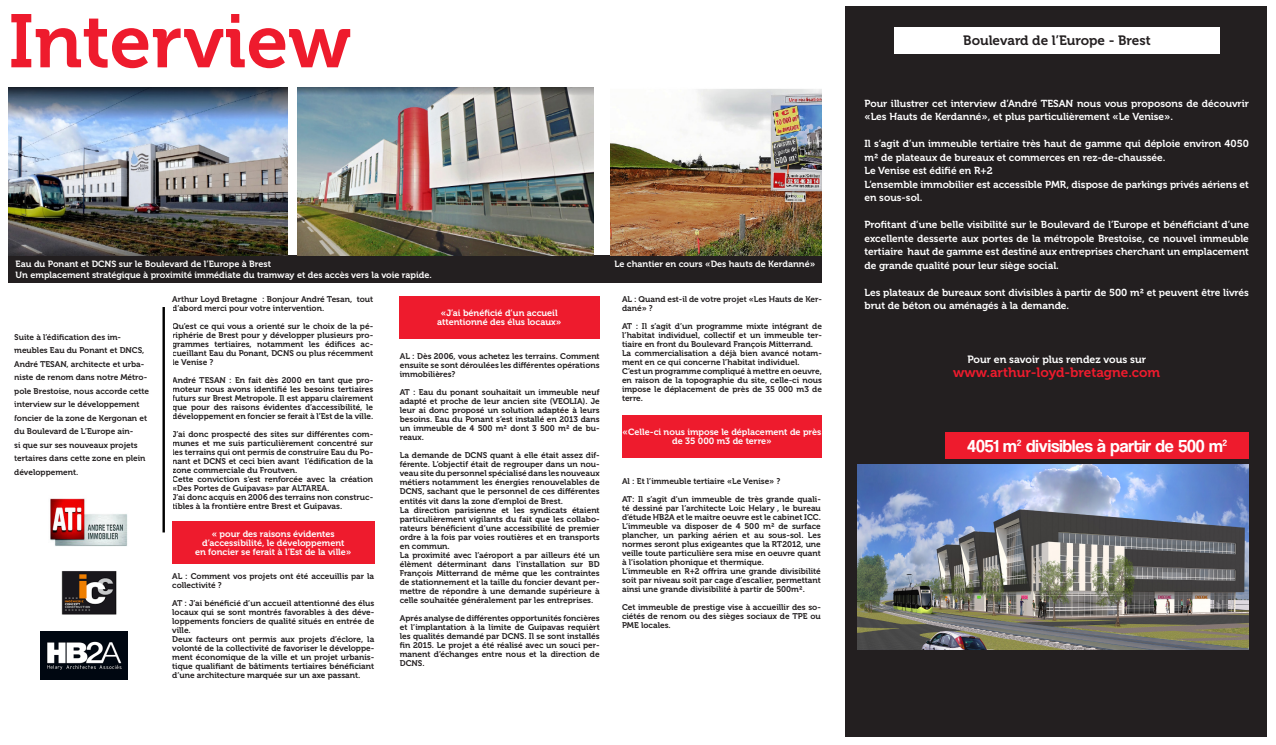
<style>
.page{position:relative;width:1276px;height:745px;background:#fff}
.page>*{position:absolute;margin:0;border:0;box-sizing:border-box;transform-origin:0 0}
.t1{font:75px "Museo 700";color:#ee1b2d}
.t2{font:18px "Coolvetica Rg";color:#fff}
.t3{font:13.5px "Museo 700";color:#ee1b2d}
.t4{font:13.5px "Museo 700";color:#231f20}
.t5{font:10.5px "Museo 700";color:#fff}
.t6{font:10.12px/13.5px "Museo 700";color:#fff}
.t7{font:9px/9px "Museo 700";color:#fff;text-align:center}
.t8{font:8.25px/9px "Museo 700";color:#231f20;text-align:justify}
</style>
<div class="page">
<div style="left:9px;top:255px;width:813px;height:28px;background:#231f20"></div>
<div style="left:845px;top:6px;width:421px;height:730px;background:#231f20"></div>
<img style="left:162px;top:307px;width:3px;height:226px">
<div style="left:894px;top:27px;width:325px;height:27px;background:#fff"></div>
<div style="left:172px;top:521px;width:202px;height:42px;background:#ee1b2d"></div>
<img style="left:857px;top:464px;width:392px;height:184px">
<div style="left:946px;top:432px;width:303px;height:26px;background:#ee1b2d"></div>
<div style="left:399px;top:296px;width:201px;height:42px;background:#ee1b2d"></div>
<div style="left:622px;top:415px;width:200px;height:42px;background:#ee1b2d"></div>
<img style="left:61px;top:571px;width:56px;height:44px">
<img style="left:40px;top:631px;width:88px;height:48px">
<img style="left:50px;top:498px;width:78px;height:48px">
<img style="left:9px;top:87px;width:278px;height:168px">
<img style="left:298px;top:87px;width:295px;height:168px">
<img style="left:610px;top:89px;width:212px;height:166px">
<p class="t1" style="left:9px;top:0;width:344px">Interview</p>
<p class="t7" style="left:16px;top:259px;width:257px">Eau du Ponant et DCNS sur le Boulevard de l’Europe à Brest</p>
<p class="t7" style="left:614px;top:259px;width:202px">Le chantier en cours «Des hauts de Kerdanné»</p>
<p class="t7" style="left:16px;top:270px;width:417px">Un emplacement stratégique à proximité immédiate du tramway et des accès vers la voie rapide.</p>
<p class="t8" style="left:14px;top:330px;width:136px;line-height:13.5px;text-align:left">Suite à l’édification des im&shy;meubles Eau du Ponant et DNCS,<br>André TESAN, architecte et urba&shy;niste de renom dans notre Métro&shy;pole Brestoise, nous accorde cette interview sur le développement foncier de la zone de Kergonan et du Boulevard de L’Europe ain-<br>si que sur ses nouveaux projets tertaires dans cette zone en plein développement.</p>
<p class="t8" style="left:172px;top:294px;width:202px">Arthur Loyd Bretagne : Bonjour André Tesan, tout d’abord merci pour votre intervention.</p>
<p class="t8" style="left:172px;top:321px;width:202px">Qu’est ce qui vous a orienté sur le choix de la pé&shy;riphérie de Brest pour y développer plusieurs pro&shy;grammes tertiaires, notamment les édifices ac&shy;cueillant Eau du Ponant, DCNS ou plus récemment le Venise ?</p>
<p class="t8" style="left:172px;top:375px;width:202px">André TESAN : En fait dès 2000 en tant que pro&shy;moteur nous avons identifié les besoins tertiaires futurs sur Brest Metropole. Il est apparu clairement que pour des raisons évidentes d’accessibilité, le développement en foncier se ferait à l’Est de la ville.</p>
<p class="t8" style="left:172px;top:429px;width:202px">J’ai donc prospecté des sites sur différentes com&shy;munes et me suis particulièrement concentré sur les terrains qui ont permis de construire Eau du Po&shy;nant et DCNS et ceci bien avant l’édification de la zone commerciale du Froutven.</p>
<p class="t8" style="left:172px;top:474px;width:202px">Cette conviction s’est renforcée avec la création «Des Portes de Guipavas» par ALTAREA.</p>
<p class="t8" style="left:172px;top:492px;width:202px">J’ai donc acquis en 2006 des terrains non construc&shy;tibles à la frontière entre Brest et Guipavas.</p>
<p class="t7" style="left:212px;top:529px;width:125px">« pour des raisons évidentes</p>
<p class="t7" style="left:202px;top:538px;width:144px">d’accessibilité, le développement</p>
<p class="t7" style="left:195px;top:547px;width:158px">en foncier se ferait à l’Est de la ville»</p>
<p class="t8" style="left:172px;top:571px;width:203px">AL : Comment vos projets ont été acceuillis par la collectivité ?</p>
<p class="t8" style="left:172px;top:598px;width:203px">AT : J’ai bénéficié d’un accueil attentionné des élus locaux qui se sont montrés favorables à des déve&shy;loppements fonciers de qualité situés en entrée de ville.</p>
<p class="t8" style="left:172px;top:634px;width:203px">Deux facteurs ont permis aux projets d’éclore, la volonté de la collectivité de favoriser le développe&shy;ment économique de la ville et un projet urbanis&shy;tique qualifiant de bâtiments tertiaires bénéficiant d’une architecture marquée sur un axe passant.</p>
<p class="t7" style="left:441px;top:308px;width:118px">«J’ai bénéficié d’un accueil</p>
<p class="t7" style="left:437px;top:317px;width:126px">attentionné des élus locaux»</p>
<p class="t8" style="left:400px;top:352px;width:201px">AL : Dès 2006, vous achetez les terrains. Comment ensuite se sont déroulées les différentes opérations immobilières?</p>
<p class="t8" style="left:400px;top:388px;width:201px">AT : Eau du ponant souhaitait un immeuble neuf adapté et proche de leur ancien site (VEOLIA). Je leur ai donc proposé un solution adaptée à leurs besoins. Eau du Ponant s’est installé en 2013 dans un immeuble de 4 500 m² dont 3 500 m² de bu&shy;reaux.</p>
<p class="t8" style="left:400px;top:451px;width:201px">La demande de DCNS quant à elle était assez dif&shy;férente. L’objectif était de regrouper dans un nou&shy;veau site du personnel spécialisé dans les nouveaux métiers notamment les énergies renouvelables de DCNS, sachant que le personnel de ces différentes entités vit dans la zone d’emploi de Brest.</p>
<p class="t8" style="left:400px;top:505px;width:201px">La direction parisienne et les syndicats étaient particulièrement vigilants du fait que les collabo&shy;rateurs bénéficient d’une accessibilité de premier ordre à la fois par voies routières et en transports en commun.</p>
<p class="t8" style="left:400px;top:550px;width:201px">La proximité avec l’aéroport a par ailleurs été un élèment déterminant dans l’installation sur BD François Mitterrand de même que les contraintes de stationnement et la taille du foncier devant per&shy;mettre de répondre à une demande supérieure à celle souhaitée généralement par les entreprises.</p>
<p class="t8" style="left:400px;top:613px;width:201px">Aprés analyse de différentes opportunités foncières et l’implantation à la limite de Guipavas requièrt les qualités demandé par DCNS. Il se sont installés fin 2015. Le projet a été réalisé avec un souci per&shy;manent d’échanges entre nous et la direction de DCNS.</p>
<p class="t8" style="left:622px;top:294px;width:201px">AL : Quand est-il de votre projet «Les Hauts de Ker&shy;dané» ?</p>
<p class="t8" style="left:622px;top:321px;width:201px">AT : Il s’agit d’un programme mixte intégrant de l’habitat individuel, collectif et un immeuble ter&shy;tiaire en front du Boulevard François Mitterrand.</p>
<p class="t8" style="left:622px;top:348px;width:201px">La commercialisation a déjà bien avancé notam&shy;ment en ce qui concerne l’habitat individuel.</p>
<p class="t8" style="left:622px;top:366px;width:201px">C’est un programme compliqué à mettre en oeuvre, en raison de la topographie du site, celle-ci nous impose le déplacement de près de 35 000 m3 de terre.</p>
<p class="t7" style="left:622px;top:427px;width:200px">«Celle-ci nous impose le déplacement de près de 35 000 m3 de terre»</p>
<p class="t8" style="left:622px;top:476px;width:160px">Al : Et l’immeuble tertiaire «Le Venise» ?</p>
<p class="t8" style="left:622px;top:494px;width:200px">AT: Il s’agit d’un immeuble de très grande quali&shy;té dessiné par l’architecte Loic Helary , le bureau d’étude HB2A et le maitre oeuvre est le cabinet ICC.</p>
<p class="t8" style="left:622px;top:521px;width:200px">L’immeuble va disposer de 4 500 m² de surface plancher, un parking aérien et au sous-sol. Les normes seront plus exigeantes que la RT2012, une veille toute particulière sera mise en oeuvre quant à l’isolation phonique et thermique.</p>
<p class="t8" style="left:622px;top:566px;width:200px">L’immeuble en R+2 offrira une grande divisibilité soit par niveau soit par cage d’escalier, permettant ainsi une grande divisibilité à partir de 500m².</p>
<p class="t8" style="left:622px;top:602px;width:200px">Cet immeuble de prestige vise à accueillir des so&shy;ciétés de renom ou des sièges sociaux de TPE ou PME locales.</p>
<p class="t4" style="left:963px;top:33px;width:189px">Boulevard de l’Europe - Brest</p>
<p class="t6" style="left:864px;top:96px;width:386px">Pour illustrer cet interview d’André TESAN nous vous proposons de découvrir «Les Hauts de Kerdanné», et plus particulièrement «Le Venise».</p>
<p class="t6" style="left:864px;top:137px;width:386px">Il s’agit d’un immeuble tertiaire très haut de gamme qui déploie environ 4050 m² de plateaux de bureaux et commerces en rez-de-chaussée.</p>
<p class="t6" style="left:864px;top:164px;width:130px">Le Venise est édifié en R+2</p>
<p class="t6" style="left:864px;top:177px;width:386px">L’ensemble immobilier est accessible PMR, dispose de parkings privés aériens et en sous-sol.</p>
<p class="t6" style="left:864px;top:218px;width:386px;text-align:justify">Profitant d’une belle visibilité sur le Boulevard de l’Europe et bénéficiant d’une excellente desserte aux portes de la métropole Brestoise, ce nouvel immeuble tertiaire haut de gamme est destiné aux entreprises cherchant un emplacement de grande qualité pour leur siège social.</p>
<p class="t6" style="left:864px;top:285px;width:386px">Les plateaux de bureaux sont divisibles à partir de 500 m² et peuvent être livrés brut de béton ou aménagés à la demande.</p>
<p class="t5" style="left:967px;top:353px;width:180px">Pour en savoir plus rendez vous sur</p>
<p class="t3" style="left:953px;top:364px;width:208px">www.arthur-loyd-bretagne.com</p>
<p class="t2" style="left:967px;top:435px;width:261px">4051 m² divisibles à partir de 500 m²</p>
</div>
